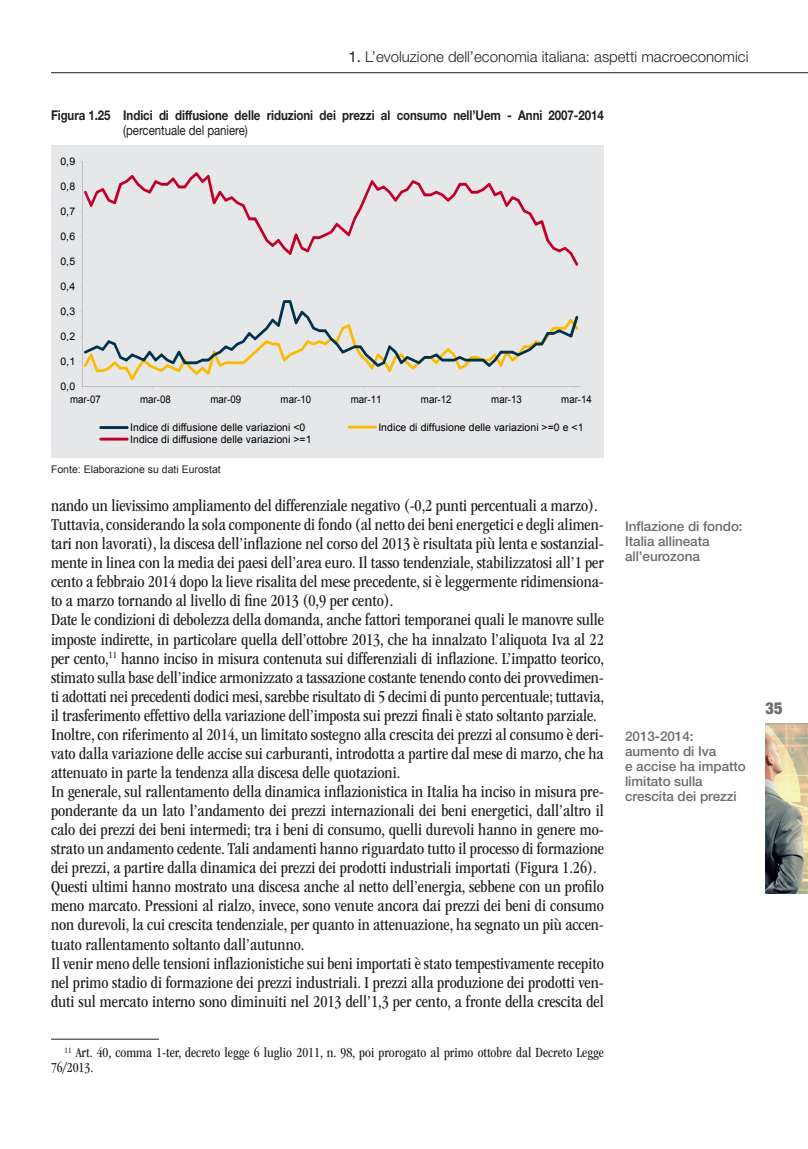
<style>
.page{position:relative;width:808px;height:1149px;background:#fff}
.page>*{position:absolute;margin:0;border:0;box-sizing:border-box;transform-origin:0 0}
.t1{font:condensed 17.25px/19px "ITC Garamond Std";color:#231f20}
.t2{font:900 condensed 16.5px "Helvetica Neue LT Std";color:#6c6d70}
.t3{font:300 15px "Helvetica Neue LT Std";color:#231f20}
.t4{font:condensed 14.25px/15px "ITC Garamond Std";color:#231f20}
.t5{font:500 13.5px/15px "Helvetica Neue LT Std";letter-spacing:-.005em;color:#6c6d70}
.t6{font:700 13.5px "Helvetica Neue LT Std";letter-spacing:-.005em;color:#231f20;scale:.85 1}
.t7{font:13.5px "Helvetica Neue LT Std";letter-spacing:-.005em;color:#231f20;scale:.85 1}
.t8{font:10.5px "Arial";color:#000}
.t9{font:10.5px "Arial";color:#000;scale:.92 1}
.t10{font:10.5px "Arial";color:#231f20}
.s1{font-weight:400}
</style>
<div class="page">
<hr style="left:51px;top:72px;width:757px;height:1px;background:#231f20">
<img style="left:766px;top:723px;width:42px;height:170px">
<hr style="left:51px;top:1038px;width:108px;height:1px;background:#231f20">
<div style="left:51px;top:145px;width:553px;height:312px;background:#e6e7e9"></div>
<hr style="left:82px;top:161px;width:1px;height:225px;background:#bfbfbf">
<hr style="left:82px;top:386px;width:498px;height:1px;background:#bfbfbf">
<svg style="left:84px;top:172px;width:494px;height:94px"></svg>
<svg style="left:80px;top:300px;width:498px;height:80px"></svg>
<hr style="left:99px;top:437px;width:30px;height:3px;background:#c1002a">
<hr style="left:348px;top:425px;width:29px;height:3px;background:#fabb00">
<hr style="left:99px;top:426px;width:30px;height:3px;background:#00324b">
<p class="t3" style="left:349px;top:47px;width:401px"><span class="s1">1.</span> L’evoluzione dell’economia italiana: aspetti macroeconomici</p>
<p class="t6" style="left:51px;top:107px;width:652px">Figura 1.25 Indici di diffusione delle riduzioni dei prezzi al consumo nell’Uem - Anni 2007-2014</p>
<p class="t7" style="left:123px;top:122px;width:148px">(percentuale del paniere)</p>
<p class="t8" style="left:61px;top:154px;width:16px">0,9</p>
<p class="t8" style="left:61px;top:179px;width:16px">0,8</p>
<p class="t8" style="left:61px;top:204px;width:16px">0,7</p>
<p class="t8" style="left:61px;top:229px;width:16px">0,6</p>
<p class="t8" style="left:61px;top:254px;width:16px">0,5</p>
<p class="t8" style="left:61px;top:279px;width:16px">0,4</p>
<p class="t8" style="left:61px;top:304px;width:16px">0,3</p>
<p class="t8" style="left:61px;top:329px;width:16px">0,2</p>
<p class="t8" style="left:61px;top:354px;width:16px">0,1</p>
<p class="t8" style="left:61px;top:379px;width:16px">0,0</p>
<p class="t9" style="left:70px;top:392px;width:35px">mar-07</p>
<p class="t9" style="left:140px;top:392px;width:35px">mar-08</p>
<p class="t9" style="left:210px;top:392px;width:35px">mar-09</p>
<p class="t9" style="left:280px;top:392px;width:35px">mar-10</p>
<p class="t9" style="left:351px;top:392px;width:35px">mar-11</p>
<p class="t9" style="left:421px;top:392px;width:35px">mar-12</p>
<p class="t9" style="left:491px;top:392px;width:35px">mar-13</p>
<p class="t9" style="left:561px;top:392px;width:35px">mar-14</p>
<p class="t8" style="left:130px;top:432px;width:183px">Indice di diffusione delle variazioni &gt;=1</p>
<p class="t8" style="left:130px;top:420px;width:177px">Indice di diffusione delle variazioni &lt;0</p>
<p class="t8" style="left:378px;top:420px;width:207px">Indice di diffusione delle variazioni &gt;=0 e &lt;1</p>
<p class="t10" style="left:51px;top:462px;width:171px">Fonte: Elaborazione su dati Eurostat</p>
<p class="t1" style="left:51px;top:496px;width:555px">nando un lievissimo ampliamento del differenziale negativo (-0,2 punti percentuali a marzo).<br>Tuttavia, considerando la sola componente di fondo (al netto dei beni energetici e degli alimen&shy;tari non lavorati), la discesa dell’inflazione nel corso del 2013 è risultata più lenta e sostanzial&shy;mente in linea con la media dei paesi dell’area euro. Il tasso tendenziale, stabilizzatosi all’1 per cento a febbraio 2014 dopo la lieve risalita del mese precedente, si è leggermente ridimensiona&shy;to a marzo tornando al livello di fine 2013 (0,9 per cento).<br>Date le condizioni di debolezza della domanda, anche fattori temporanei quali le manovre sulle imposte indirette, in particolare quella dell’ottobre 2013, che ha innalzato l’aliquota Iva al 22 per cento,<sup>11</sup> hanno inciso in misura contenuta sui differenziali di inflazione. L’impatto teorico, stimato sulla base dell’indice armonizzato a tassazione costante tenendo conto dei provvedimen&shy;ti adottati nei precedenti dodici mesi, sarebbe risultato di 5 decimi di punto percentuale; tuttavia, il trasferimento effettivo della variazione dell’imposta sui prezzi finali è stato soltanto parziale.<br>Inoltre, con riferimento al 2014, un limitato sostegno alla crescita dei prezzi al consumo è deri&shy;vato dalla variazione delle accise sui carburanti, introdotta a partire dal mese di marzo, che ha attenuato in parte la tendenza alla discesa delle quotazioni.<br>In generale, sul rallentamento della dinamica inflazionistica in Italia ha inciso in misura pre&shy;ponderante da un lato l’andamento dei prezzi internazionali dei beni energetici, dall’altro il calo dei prezzi dei beni intermedi; tra i beni di consumo, quelli durevoli hanno in genere mo&shy;strato un andamento cedente. Tali andamenti hanno riguardato tutto il processo di formazione dei prezzi, a partire dalla dinamica dei prezzi dei prodotti industriali importati (Figura 1.26).<br>Questi ultimi hanno mostrato una discesa anche al netto dell’energia, sebbene con un profilo meno marcato. Pressioni al rialzo, invece, sono venute ancora dai prezzi dei beni di consumo non durevoli, la cui crescita tendenziale, per quanto in attenuazione, ha segnato un più accen&shy;tuato rallentamento soltanto dall’autunno.<br>Il venir meno delle tensioni inflazionistiche sui beni importati è stato tempestivamente recepito nel primo stadio di formazione dei prezzi industriali. I prezzi alla produzione dei prodotti ven&shy;duti sul mercato interno sono diminuiti nel 2013 dell’1,3 per cento, a fronte della crescita del</p>
<p class="t4" style="left:51px;top:1045px;width:554px;text-indent:14px"><sup>11</sup> Art. 40, comma 1-ter, decreto legge 6 luglio 2011, n. 98, poi prorogato al primo ottobre dal Decreto Legge<br>76/2013.</p>
<p class="t5" style="left:625px;top:518px;width:119px">Inflazione di fondo:<br>Italia allineata all’eurozona</p>
<p class="t5" style="left:625px;top:727px;width:122px">2013-2014: aumento di Iva<br>e accise ha impatto limitato sulla crescita dei prezzi</p>
<p class="t2" style="left:765px;top:697px;width:19px">35</p>
</div>
